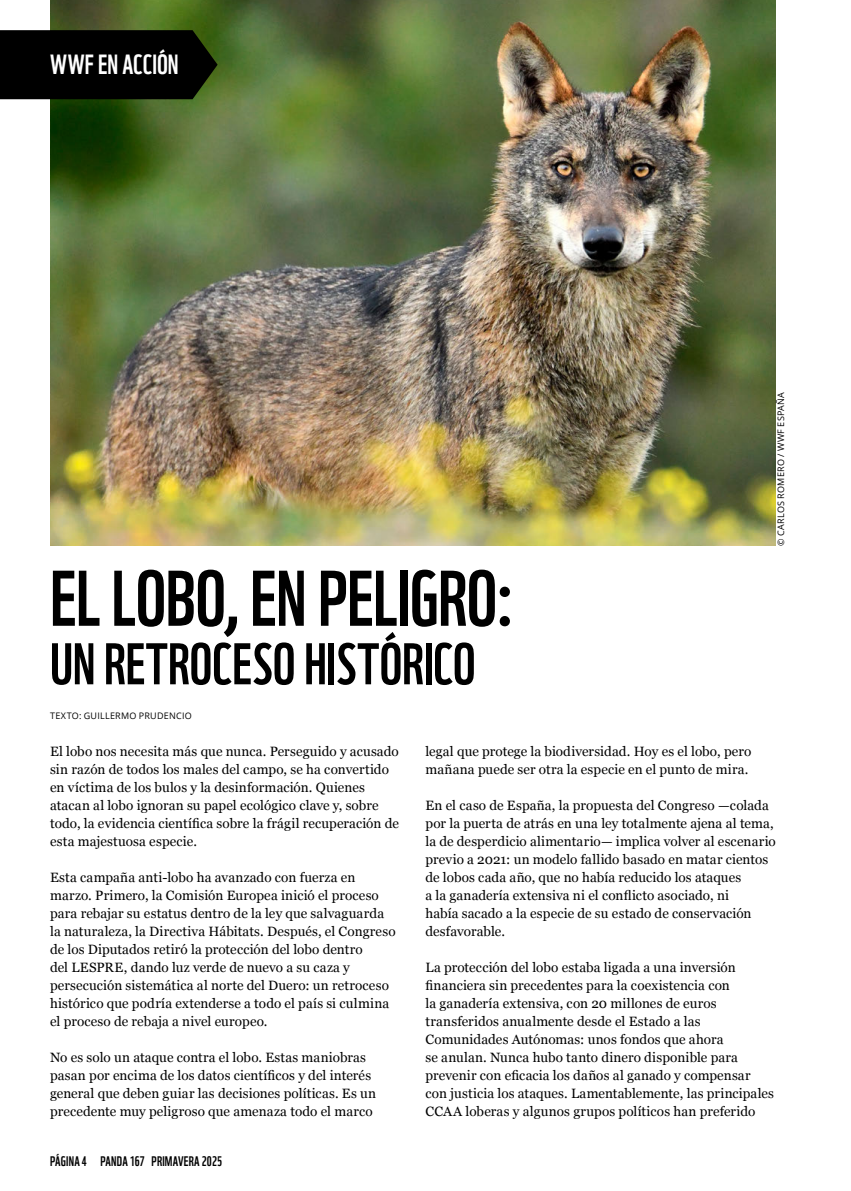
<style>
.page{position:relative;width:851px;height:1191px;background:#fff}
.page>*{position:absolute;margin:0;border:0;box-sizing:border-box;transform-origin:0 0}
.t1{font:76.5px "WWF";letter-spacing:-.005em;color:#000}
.t2{font:57px "WWF";letter-spacing:.005em;color:#000}
.t3{font:27px "WWF";color:#fff}
.t4{font:13.5px/18px "Georgia";letter-spacing:.01em;color:#000}
.t5{font:13.5px "WWF";letter-spacing:.01em;color:#000}
.t6{font:9px "Open Sans";letter-spacing:.03em;color:#000}
</style>
<div class="page">
<img style="left:50px;top:0;width:725px;height:546px">
<svg style="left:0;top:30px;width:217px;height:69px;background:#040601"></svg>
<h3 class="t3" style="left:50px;top:44px;width:130px">WWF EN ACCIÓN</h3>
<h1 class="t1" style="left:50px;top:538px;width:466px">EL LOBO, EN PELIGRO:</h1>
<h2 class="t2" style="left:50px;top:619px;width:427px">UN RETROCESO HISTÓRICO</h2>
<p class="t6" style="left:50px;top:710px;width:143px">TEXTO: GUILLERMO PRUDENCIO</p>
<p class="t6" style="left:774px;top:546px;width:155px;rotate:-90deg">© CARLOS ROMERO / WWF ESPAÑA</p>
<p class="t4" style="left:50px;top:742px;width:350px">El lobo nos necesita más que nunca. Perseguido y acusado sin razón de todos los males del campo, se ha convertido en víctima de los bulos y la desinformación. Quienes atacan al lobo ignoran su papel ecológico clave y, sobre todo, la evidencia científica sobre la frágil recuperación de esta majestuosa especie.</p>
<p class="t4" style="left:50px;top:868px;width:347px">Esta campaña anti-lobo ha avanzado con fuerza en marzo. Primero, la Comisión Europea inició el proceso para rebajar su estatus dentro de la ley que salvaguarda la naturaleza, la Directiva Hábitats. Después, el Congreso de los Diputados retiró la protección del lobo dentro<br>del LESPRE, dando luz verde de nuevo a su caza y persecución sistemática al norte del Duero: un retroceso histórico que podría extenderse a todo el país si culmina el proceso de rebaja a nivel europeo.</p>
<p class="t4" style="left:50px;top:1048px;width:327px">No es solo un ataque contra el lobo. Estas maniobras pasan por encima de los datos científicos y del interés general que deben guiar las decisiones políticas. Es un precedente muy peligroso que amenaza todo el marco</p>
<p class="t5" style="left:50px;top:1150px;width:173px">PÁGINA 4 PANDA 167 PRIMAVERA 2025</p>
<p class="t4" style="left:425px;top:742px;width:327px">legal que protege la biodiversidad. Hoy es el lobo, pero mañana puede ser otra la especie en el punto de mira.</p>
<p class="t4" style="left:425px;top:796px;width:352px">En el caso de España, la propuesta del Congreso —colada por la puerta de atrás en una ley totalmente ajena al tema, la de desperdicio alimentario— implica volver al escenario previo a 2021: un modelo fallido basado en matar cientos de lobos cada año, que no había reducido los ataques<br>a la ganadería extensiva ni el conflicto asociado, ni<br>había sacado a la especie de su estado de conservación desfavorable.</p>
<p class="t4" style="left:425px;top:958px;width:350px">La protección del lobo estaba ligada a una inversión financiera sin precedentes para la coexistencia con<br>la ganadería extensiva, con 20 millones de euros transferidos anualmente desde el Estado a las Comunidades Autónomas: unos fondos que ahora<br>se anulan. Nunca hubo tanto dinero disponible para prevenir con eficacia los daños al ganado y compensar con justicia los ataques. Lamentablemente, las principales CCAA loberas y algunos grupos políticos han preferido</p>
</div>
